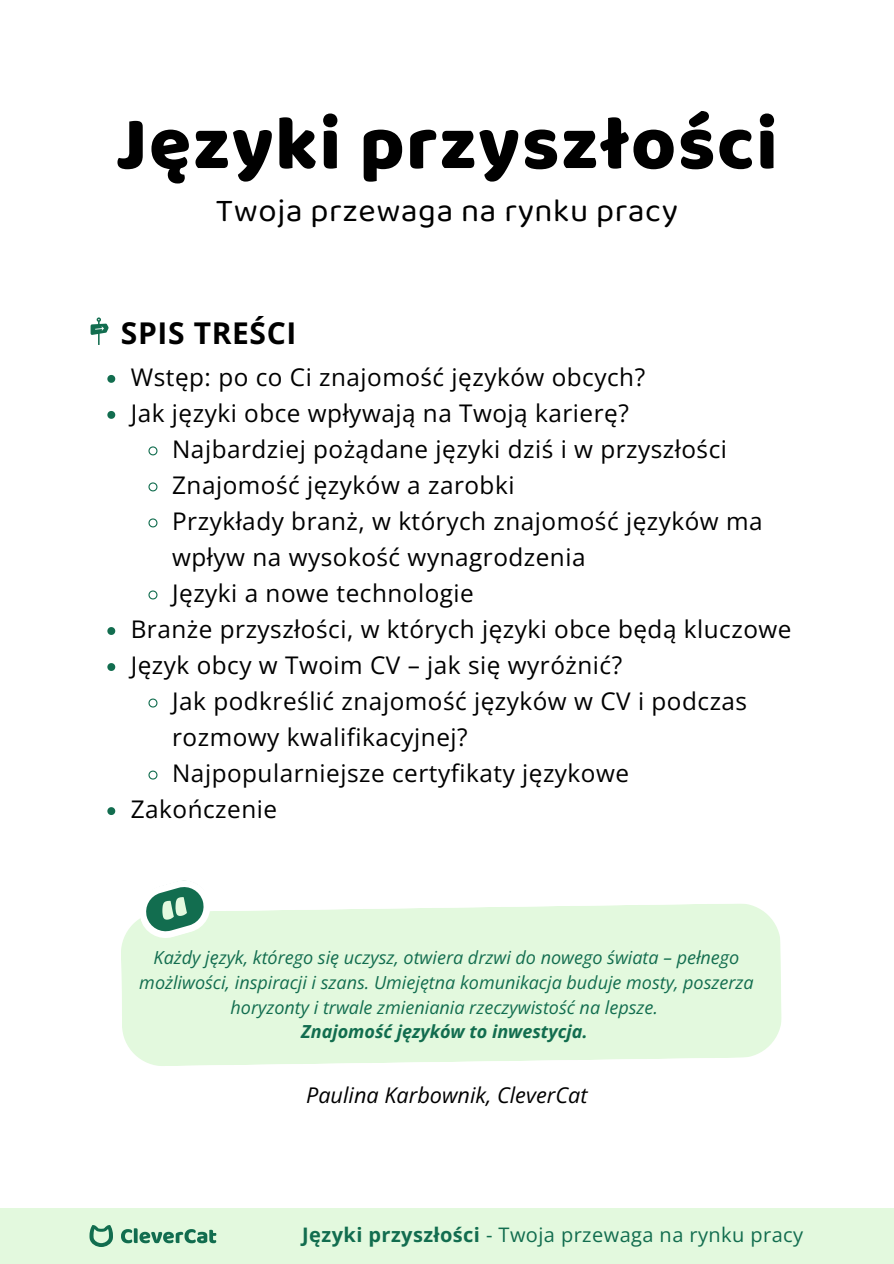
<style>
.page{position:relative;width:894px;height:1264px;background:#fff}
.page>*{position:absolute;margin:0;border:0;box-sizing:border-box;transform-origin:0 0}
.t1{font:76.65px "Baloo";letter-spacing:.02em;color:#000}
.t2{font:33px "Baloo 2";letter-spacing:.02em;color:#000}
.t3{font:700 30px "Open Sans";letter-spacing:.02em;color:#000}
.t4{font:24.3px/36px "Open Sans";letter-spacing:.02em;color:#000}
.t5{font:italic 21.6px "Open Sans";color:#000}
.t6{font:19.95px "Open Sans";letter-spacing:.02em;color:#126d4f}
.t7{font:italic 18px/24.8px "Open Sans";color:#126d4f;text-align:center}
.t8{font:italic 700 18px "Open Sans";color:#126d4f}
.s1{font-weight:700}
</style>
<div class="page">
<div style="left:121px;top:904px;width:660px;height:162px;background:#e3f9de"></div>
<div style="left:0;top:1208px;width:893px;height:55px;background:#e3f9de"></div>
<svg style="left:121px;top:1228px;width:95px;height:15px"></svg>
<svg style="left:89px;top:1225px;width:24px;height:21px"></svg>
<svg style="left:90px;top:317px;width:19px;height:28px"></svg>
<svg style="left:107px;top:375px;width:8px;height:8px"></svg>
<svg style="left:107px;top:411px;width:8px;height:8px"></svg>
<svg style="left:148px;top:446px;width:10px;height:10px"></svg>
<svg style="left:148px;top:482px;width:10px;height:10px"></svg>
<svg style="left:148px;top:518px;width:10px;height:10px"></svg>
<svg style="left:148px;top:590px;width:10px;height:10px"></svg>
<svg style="left:107px;top:627px;width:8px;height:8px"></svg>
<svg style="left:107px;top:663px;width:8px;height:8px"></svg>
<svg style="left:148px;top:698px;width:10px;height:10px"></svg>
<svg style="left:148px;top:770px;width:10px;height:10px"></svg>
<svg style="left:107px;top:807px;width:8px;height:8px"></svg>
<svg style="left:136px;top:880px;width:77px;height:61px"></svg>
<p class="t1" style="left:116px;top:97px;width:663px">Języki przyszłości</p>
<p class="t2" style="left:216px;top:191px;width:463px">Twoja przewaga na rynku pracy</p>
<p class="t3" style="left:121px;top:312px;width:177px">SPIS TREŚCI</p>
<h2 class="t4" style="left:131px;top:359px;width:516px">Wstęp: po co Ci znajomość języków obcych?</h2>
<p class="t4" style="left:131px;top:395px;width:499px">Jak języki obce wpływają na Twoją karierę?</p>
<p class="t4" style="left:172px;top:431px;width:556px">Najbardziej pożądane języki dziś i w przyszłości</p>
<p class="t4" style="left:172px;top:467px;width:344px">Znajomość języków a zarobki</p>
<p class="t4" style="left:172px;top:503px;width:592px">Przykłady branż, w których znajomość języków ma wpływ na wysokość wynagrodzenia</p>
<p class="t4" style="left:172px;top:575px;width:303px">Języki a nowe technologie</p>
<p class="t4" style="left:131px;top:611px;width:662px">Branże przyszłości, w których języki obce będą kluczowe</p>
<p class="t4" style="left:131px;top:647px;width:493px">Język obcy w Twoim CV – jak się wyróżnić?</p>
<p class="t4" style="left:172px;top:683px;width:576px">Jak podkreślić znajomość języków w CV i podczas rozmowy kwalifikacyjnej?</p>
<p class="t4" style="left:172px;top:755px;width:458px">Najpopularniejsze certyfikaty językowe</p>
<p class="t4" style="left:131px;top:791px;width:148px">Zakończenie</p>
<h1 class="t7" style="left:139px;top:944px;width:615px">Każdy język, którego się uczysz, otwiera drzwi do nowego świata – pełnego możliwości, inspiracji i szans. Umiejętna komunikacja buduje mosty, poszerza horyzonty i trwale zmieniania rzeczywistość na lepsze.</h1>
<h3 class="t8" style="left:301px;top:1019px;width:288px">Znajomość języków to inwestycja.</h3>
<p class="t5" style="left:306px;top:1080px;width:283px">Paulina Karbownik, CleverCat</p>
<p class="t6" style="left:302px;top:1220px;width:502px"><span class="s1">Języki przyszłości</span> - Twoja przewaga na rynku pracy</p>
</div>
